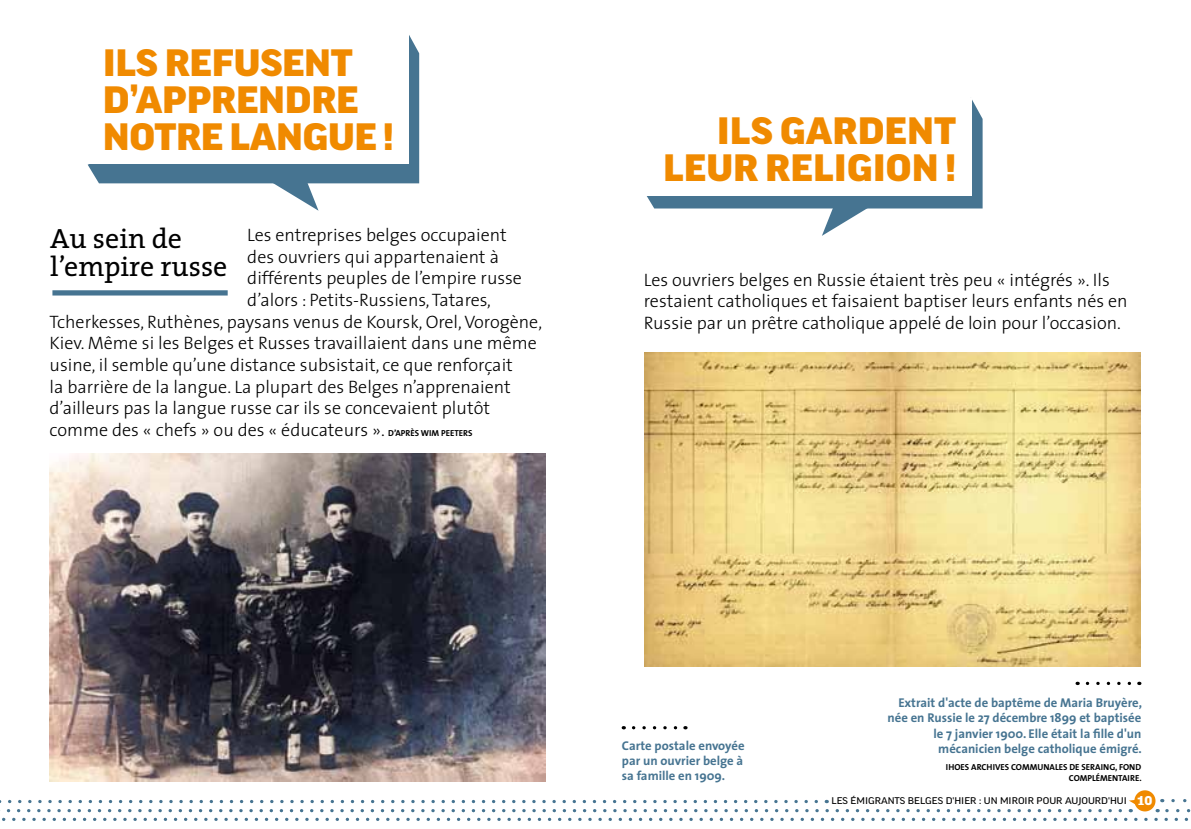
<style>
.page{position:relative;width:1191px;height:829px;background:#fff}
.page>*{position:absolute;margin:0;border:0;box-sizing:border-box;transform-origin:0 0}
.t1{font:900 expanded 36.75px/36.8px "Good OT";letter-spacing:-.01em;color:#f08a00}
.t2{font:28px/28px "The Serif";color:#000}
.t3{font:300 18.03px/21.7px "The Sans";color:#000}
.t4{font:700 12.78px/15.4px "The Sans";color:#467491;text-align:justify}
.t5{font:expanded 9.28px "Good OT";color:#000}
.t6{font:700 8.75px/10.5px "The Mix";color:#000;text-align:right}
.s1{font-family:"The Mix";font-weight:700;font-size:8.75px}
.s2{font-weight:900;font-size:12.42px;color:#fff}
</style>
<div class="page">
<svg style="left:646px;top:99px;width:336px;height:137px"></svg>
<div style="left:88px;top:35px;width:331px;height:148px;background:#467491"></div>
<svg style="left:258px;top:173px;width:60px;height:38px"></svg>
<div style="left:1134px;top:790px;width:21px;height:21px;background:#f08a00;border-radius:50%"></div>
<svg style="left:0;top:798px;width:1191px;height:22px"></svg>
<div style="left:52px;top:290px;width:176px;height:5px;background:#467491"></div>
<div style="left:634px;top:98px;width:337px;height:98px;background:#fff"></div>
<div style="left:88px;top:32px;width:320px;height:132px;background:#fff"></div>
<img style="left:644px;top:352px;width:496px;height:314px">
<img style="left:49px;top:454px;width:497px;height:326px">
<svg style="left:1087px;top:681px;width:52px;height:4px"></svg>
<svg style="left:633px;top:726px;width:53px;height:3px"></svg>
<h1 class="t1" style="left:103px;top:45px;width:293px">ILS REFUSENT<br>D’APPRENDRE<br>NOTRE LANGUE !</h1>
<h2 class="t2" style="left:50px;top:224px;width:179px">Au sein de l’empire russe</h2>
<p class="t3" style="left:247px;top:223px;width:261px">Les entreprises belges occupaient</p>
<p class="t3" style="left:247px;top:245px;width:253px">des ouvriers qui appartenaient à</p>
<p class="t3" style="left:247px;top:267px;width:276px">différents peuples de l’empire russe</p>
<p class="t3" style="left:247px;top:288px;width:245px">d’alors : Petits-Russiens, Tatares,</p>
<p class="t3" style="left:50px;top:310px;width:494px">Tcherkesses, Ruthènes, paysans venus de Koursk, Orel, Vorogène,</p>
<p class="t3" style="left:50px;top:332px;width:489px">Kiev. Même si les Belges et Russes travaillaient dans une même</p>
<p class="t3" style="left:50px;top:353px;width:465px">usine, il semble qu’une distance subsistait, ce que renforçait</p>
<p class="t3" style="left:50px;top:375px;width:462px">la barrière de la langue. La plupart des Belges n’apprenaient</p>
<p class="t3" style="left:50px;top:396px;width:442px">d’ailleurs pas la langue russe car ils se concevaient plutôt</p>
<p class="t3" style="left:50px;top:418px;width:397px">comme des « chefs » ou des « éducateurs ». <span class="s1">D’APRÈS WIM PEETERS</span></p>
<h1 class="t1" style="left:663px;top:113px;width:295px;text-align:right">ILS GARDENT<br>LEUR RELIGION !</h1>
<p class="t3" style="left:644px;top:268px;width:485px">Les ouvriers belges en Russie étaient très peu « intégrés ». Ils restaient catholiques et faisaient baptiser leurs enfants nés en<br>Russie par un prêtre catholique appelé de loin pour l’occasion.</p>
<p class="t4" style="left:622px;top:737px;width:124px">Carte postale envoyée par un ouvrier belge à sa famille en 1909.</p>
<p class="t4" style="left:887px;top:694px;width:256px;text-align:right">Extrait d'acte de baptême de Maria Bruyère, née en Russie le 27 décembre 1899 et baptisée le 7 janvier 1900. Elle était la fille d'un mécanicien belge catholique émigré.</p>
<p class="t6" style="left:946px;top:761px;width:197px">IHOES ARCHIVES COMMUNALES DE SERAING, FOND<br>COMPLÉMENTAIRE.</p>
<p class="t5" style="left:831px;top:795px;width:323px">LES ÉMIGRANTS BELGES D'HIER : UN MIROIR POUR AUJOURD'HUI <span class="s2">10</span></p>
</div>
